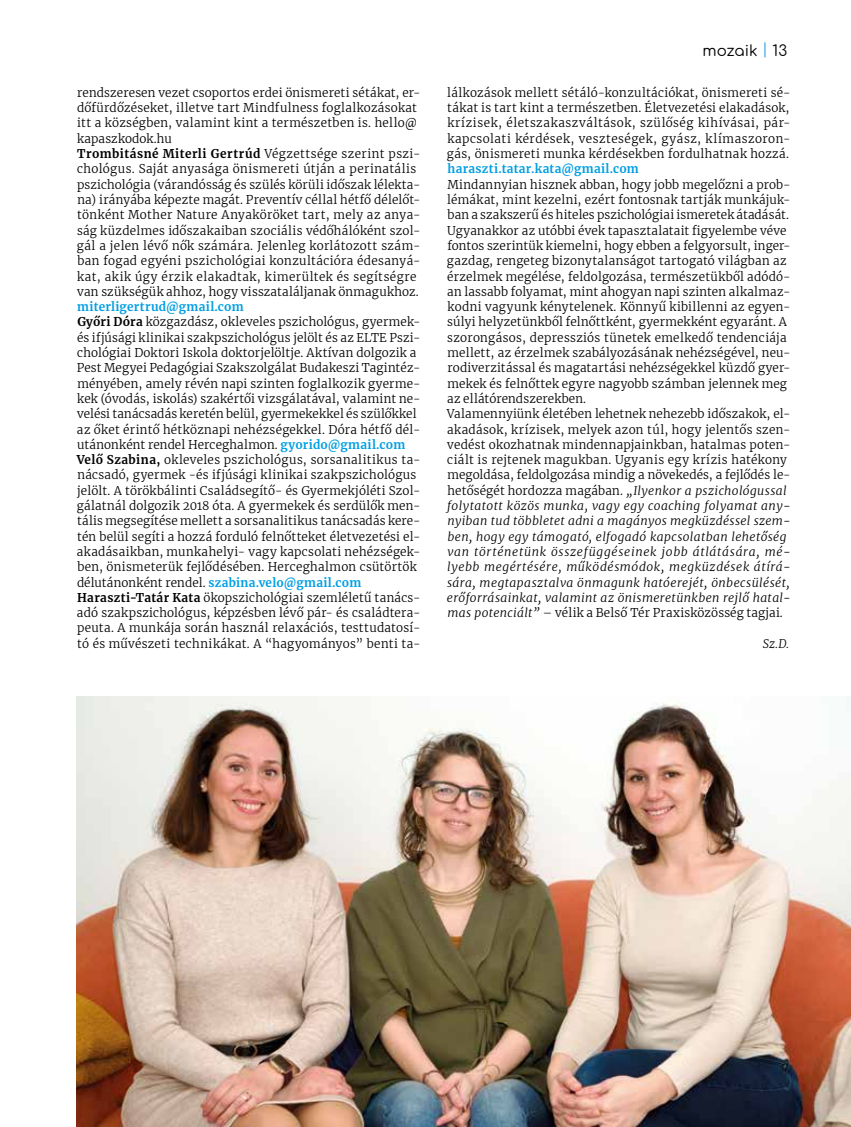
<style>
.page{position:relative;width:851px;height:1127px;background:#fff}
.page>*{position:absolute;margin:0;border:0;box-sizing:border-box;transform-origin:0 0}
.t1{font:15px "Comfortaa";color:#000}
.t2{font:300 12px/15.3px "Merriweather";letter-spacing:.02em;color:#000}
.t3{font:700 12px "Merriweather";letter-spacing:.03em;color:#009fe3}
.t4{font:italic 300 12px "Merriweather";color:#000}
.s1{font-weight:700}
.s2{font-weight:700;color:#009fe3}
.s3{color:#36a9e1}
.s4{font-style:italic}
</style>
<div class="page">
<img style="left:77px;top:696px;width:773px;height:431px">
<p class="t2" style="left:77px;top:84px;width:345px">rendszeresen vezet csoportos erdei önismereti sétákat, er&shy;dőfürdőzéseket, illetve tart Mindfulness foglalkozásokat itt a községben, valamint kint a természetben is. hello@ kapaszkodok.hu<br><span class="s1">Trombitásné Miterli Gertrúd</span> Végzettsége szerint pszi&shy;chológus. Saját anyasága önismereti útján a perinatális pszichológia (várandósság és szülés körüli időszak lélekta&shy;na) irányába képezte magát. Preventív céllal hétfő délelőt&shy;tönként Mother Nature Anyaköröket tart, mely az anya&shy;ság küzdelmes időszakaiban szociális védőhálóként szol&shy;gál a jelen lévő nők számára. Jelenleg korlátozott szám&shy;ban fogad egyéni pszichológiai konzultációra édesanyá&shy;kat, akik úgy érzik elakadtak, kimerültek és segítségre van szükségük ahhoz, hogy visszataláljanak önmagukhoz.</p>
<p class="t2" style="left:77px;top:299px;width:345px"><span class="s2">miterligertrud@gmail.com<br></span><span class="s1">Győri Dóra</span> közgazdász, okleveles pszichológus, gyermek&shy;és ifjúsági klinikai szakpszichológus jelölt és az ELTE Pszi&shy;chológiai Doktori Iskola doktorjelöltje. Aktívan dolgozik a Pest Megyei Pedagógiai Szakszolgálat Budakeszi Tagintéz&shy;ményében, amely révén napi szinten foglalkozik gyerme&shy;kek (óvodás, iskolás) szakértői vizsgálatával, valamint ne&shy;velési tanácsadás keretén belül, gyermekekkel és szülőkkel az őket érintő hétköznapi nehézségekkel. Dóra hétfő dél&shy;utánonként rendel Herceghalmon. <span class="s2">gyorido@gmail.com </span><span class="s1">Velő Szabina,</span> okleveles pszichológus, sorsanalitikus ta&shy;nácsadó, gyermek -és ifjúsági klinikai szakpszichológus jelölt. A törökbálinti Családsegítő- és Gyermekjóléti Szol&shy;gálatnál dolgozik 2018 óta. A gyermekek és serdülők men&shy;tális megsegítése mellett a sorsanalitikus tanácsadás kere&shy;tén belül segíti a hozzá forduló felnőtteket életvezetési el&shy;akadásaikban, munkahelyi- vagy kapcsolati nehézségek&shy;ben, önismeterük fejlődésében. Herceghalmon csütörtök délutánonként rendel. <span class="s2">szabina.velo@gmail.com </span><span class="s1">Haraszti-Tatár Kata</span> ökopszichológiai szemléletű tanács&shy;adó szakpszichológus, képzésben lévő pár- és családtera&shy;peuta. A munkája során használ relaxációs, testtudatosí&shy;tó és művészeti technikákat. A “hagyományos” benti ta-</p>
<p class="t1" style="left:702px;top:37px;width:86px">mozaik <span class="s3">|</span> 13</p>
<p class="t2" style="left:447px;top:84px;width:345px;text-align:justify">lálkozások mellett sétáló-konzultációkat, önismereti sé&shy;tákat is tart kint a természetben. Életvezetési elakadások, krízisek, életszakaszváltások, szülőség kihívásai, pár&shy;kapcsolati kérdések, veszteségek, gyász, klímaszoron&shy;gás, önismereti munka kérdésekben fordulhatnak hozzá.</p>
<p class="t3" style="left:447px;top:161px;width:193px">haraszti.tatar.kata@gmail.com</p>
<p class="t2" style="left:447px;top:176px;width:345px">Mindannyian hisznek abban, hogy jobb megelőzni a prob&shy;lémákat, mint kezelni, ezért fontosnak tartják munkájuk&shy;ban a szakszerű és hiteles pszichológiai ismeretek átadását.<br>Ugyanakkor az utóbbi évek tapasztalatait figyelembe véve fontos szerintük kiemelni, hogy ebben a felgyorsult, inger&shy;gazdag, rengeteg bizonytalanságot tartogató világban az érzelmek megélése, feldolgozása, természetükből adódó&shy;an lassabb folyamat, mint ahogyan napi szinten alkalmaz&shy;kodni vagyunk kénytelenek. Könnyű kibillenni az egyen&shy;súlyi helyzetünkből felnőttként, gyermekként egyaránt. A szorongásos, depressziós tünetek emelkedő tendenciája mellett, az érzelmek szabályozásának nehézségével, neu&shy;rodiverzitással és magatartási nehézségekkel küzdő gyer&shy;mekek és felnőttek egyre nagyobb számban jelennek meg az ellátórendszerekben.<br>Valamennyiünk életében lehetnek nehezebb időszakok, el&shy;akadások, krízisek, melyek azon túl, hogy jelentős szen&shy;vedést okozhatnak mindennapjainkban, hatalmas poten&shy;ciált is rejtenek magukban. Ugyanis egy krízis hatékony megoldása, feldolgozása mindig a növekedés, a fejlődés le&shy;hetőségét hordozza magában. <span class="s4">„Ilyenkor a pszichológussal folytatott közös munka, vagy egy coaching folyamat an - nyiban tud többletet adni a magányos megküzdéssel szem&shy;ben, hogy egy támogató, elfogadó kapcsolatban lehetőség van történetünk összefüggéseinek jobb átlátására, mé&shy;lyebb megértésére, működésmódok, megküzdések átírá&shy;sára, megtapasztalva önmagunk hatóerejét, önbecsülését, erőforrásainkat, valamint az önismeretünkben rejlő hatal&shy;mas potenciált”</span> – vélik a Belső Tér Praxisközösség tagjai.</p>
<p class="t4" style="left:762px;top:635px;width:28px">Sz.D.</p>
</div>
